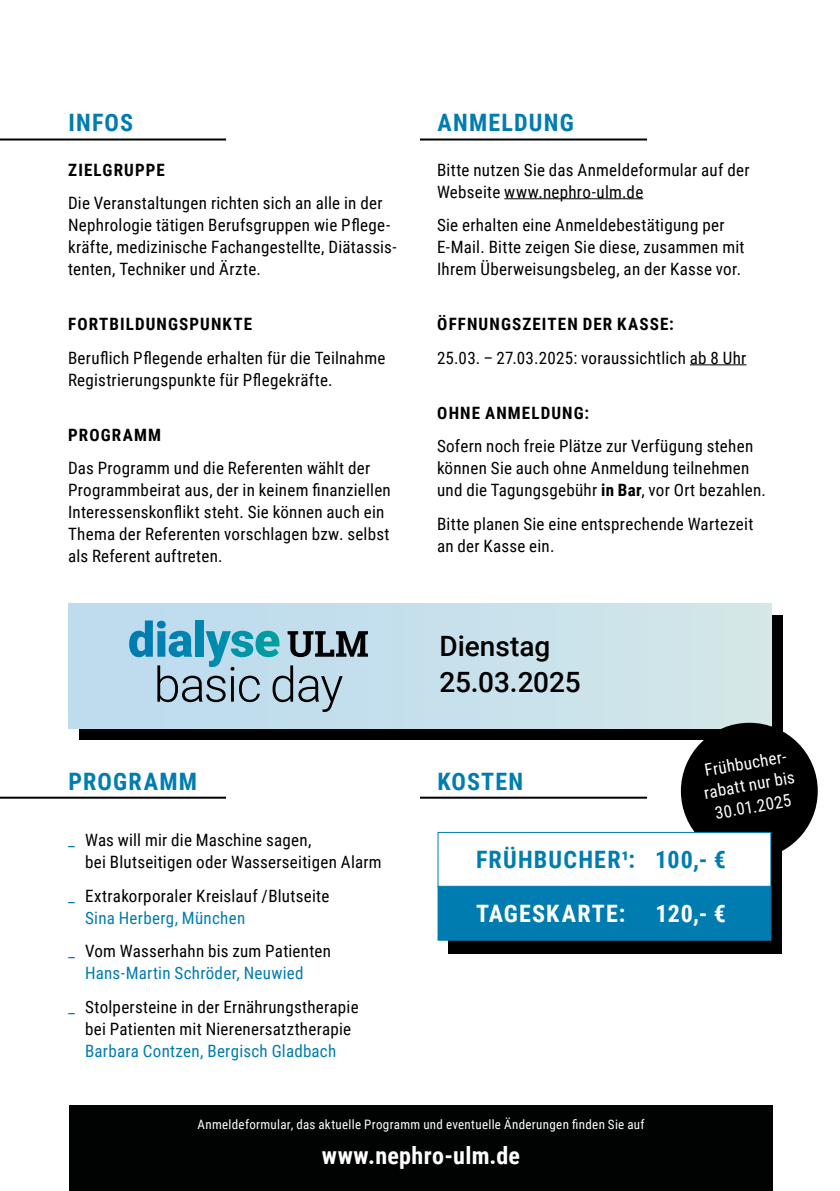
<style>
.page{position:relative;width:840px;height:1191px;background:#fff}
.page>*{position:absolute;margin:0;border:0;box-sizing:border-box;transform-origin:0 0}
.t1{font:500 28px/36px "Roboto";color:#000}
.t2{font:700 24px "Roboto Condensed";letter-spacing:.05em;color:#007cb0}
.t3{font:700 24px "Roboto Condensed";letter-spacing:.03em;color:#fff}
.t4{font:700 24px "Roboto Condensed";letter-spacing:.05em;color:#fff}
.t5{font:17px/22px "Roboto Condensed";letter-spacing:.015em;color:#000}
.t6{font:17px/22px "Roboto Condensed";letter-spacing:.015em;color:#007cb0}
.t7{font:700 17px "Roboto Condensed";letter-spacing:.065em;color:#000}
.t8{font:17px/22px "Roboto Condensed";color:#fff;text-align:center}
.t9{font:13px "Roboto Condensed";letter-spacing:.025em;color:#fff}
.s1{color:#007cb0}
.s2{color:#000}
.s3{color:#010202}
.s4{font-weight:700}
</style>
<div class="page">
<div style="left:79px;top:615px;width:703px;height:124px;background:#000"></div>
<div style="left:68px;top:603px;width:703px;height:125px;background:#c9e1eb"></div>
<hr style="left:504px;top:198px;width:139px;height:1px;background:#010202">
<hr style="left:689px;top:364px;width:57px;height:1px;background:#010202">
<hr style="left:0;top:796px;width:226px;height:2px;background:#000">
<hr style="left:0;top:138px;width:226px;height:2px;background:#000">
<hr style="left:420px;top:138px;width:226px;height:2px;background:#000">
<div style="left:69px;top:1106px;width:703px;height:85px;background:#010202"></div>
<svg style="left:129px;top:620px;width:239px;height:92px"></svg>
<div style="left:680px;top:723px;width:137px;height:136px;background:#000;border-radius:50%"></div>
<div style="left:448px;top:844px;width:333px;height:109px;background:#000"></div>
<div style="left:437px;top:885px;width:334px;height:55px;background:#007cb0;border:1px solid #007cb0"></div>
<div style="left:437px;top:832px;width:334px;height:54px;background:#fff;border:1px solid #007cb0"></div>
<hr style="left:420px;top:796px;width:226px;height:2px;background:#000">
<h2 class="t2" style="left:68px;top:106px;width:66px">INFOS</h2>
<h2 class="t2" style="left:437px;top:106px;width:138px">ANMELDUNG</h2>
<p class="t7" style="left:68px;top:157px;width:98px">ZIELGRUPPE</p>
<p class="t5" style="left:68px;top:191px;width:330px">Die Veranstaltungen richten sich an alle in der Nephrologie tätigen Berufsgruppen wie Pflege&shy;kräfte, medizinische Fachangestellte, Diätassis&shy;tenten, Techniker und Ärzte.</p>
<p class="t7" style="left:68px;top:312px;width:185px">FORTBILDUNGSPUNKTE</p>
<p class="t5" style="left:68px;top:346px;width:319px">Beruflich Pflegende erhalten für die Teilnahme<br>Registrierungspunkte für Pflegekräfte.</p>
<p class="t7" style="left:68px;top:423px;width:94px">PROGRAMM</p>
<p class="t5" style="left:68px;top:456px;width:324px">Das Programm und die Referenten wählt der Programmbeirat aus, der in keinem finanziellen Interessenskonflikt steht. Sie können auch ein Thema der Referenten vorschlagen bzw. selbst als Referent auftreten.</p>
<h2 class="t2" style="left:68px;top:764px;width:130px">PROGRAMM</h2>
<p class="t5" style="left:85px;top:828px;width:298px;text-indent:-17px"><span class="s1">_</span> Was will mir die Maschine sagen,<br>bei Blutseitigen oder Wasserseitigen Alarm</p>
<p class="t5" style="left:85px;top:884px;width:246px;text-indent:-17px"><span class="s1">_</span> Extrakorporaler Kreislauf /Blutseite<br><span class="s1">Sina Herberg, München</span></p>
<p class="t6" style="left:85px;top:939px;width:247px;text-indent:-17px">_ <span class="s2">Vom Wasserhahn bis zum Patienten<br></span>Hans-Martin Schröder, Neuwied</p>
<p class="t5" style="left:68px;top:994px;width:292px;text-align:center"><span class="s1">_</span> Stolpersteine in der Ernährungstherapie bei Patienten mit Nierenersatztherapie</p>
<p class="t6" style="left:85px;top:1038px;width:253px">Barbara Contzen, Bergisch Gladbach</p>
<p class="t5" style="left:437px;top:158px;width:314px">Bitte nutzen Sie das Anmeldeformular auf der<br>Webseite <span class="s3">www.nephro-ulm.de</span></p>
<p class="t5" style="left:437px;top:213px;width:309px">Sie erhalten eine Anmeldebestätigung per<br>E-Mail. Bitte zeigen Sie diese, zusammen mit<br>Ihrem Überweisungsbeleg, an der Kasse vor.</p>
<p class="t5" style="left:437px;top:307px;width:311px;line-height:33.4px"><span class="s4">ÖFFNUNGSZEITEN DER KASSE:<br></span>25.03. – 27.03.2025: voraussichtlich <span class="s3">ab 8 Uhr</span></p>
<p class="t7" style="left:437px;top:401px;width:153px">OHNE ANMELDUNG:</p>
<p class="t5" style="left:437px;top:434px;width:330px">Sofern noch freie Plätze zur Verfügung stehen können Sie auch ohne Anmeldung teilnehmen und die Tagungsgebühr <span class="s4">in Bar</span>, vor Ort bezahlen.</p>
<p class="t5" style="left:437px;top:512px;width:318px">Bitte planen Sie eine entsprechende Wartezeit an der Kasse ein.</p>
<h1 class="t1" style="left:439px;top:627px;width:143px">Dienstag<br>25.03.2025</h1>
<h2 class="t2" style="left:437px;top:764px;width:87px">KOSTEN</h2>
<p class="t8" style="left:698px;top:759px;width:93px;rotate:-10deg">Frühbucher&shy;rabatt nur bis<br>30.01.2025</p>
<h2 class="t2" style="left:476px;top:843px;width:251px">FRÜHBUCHER¹: 100,- €</h2>
<h2 class="t4" style="left:476px;top:896px;width:151px">TAGESKARTE:</h2>
<h2 class="t3" style="left:655px;top:896px;width:72px">120,- €</h2>
<p class="t9" style="left:197px;top:1115px;width:448px">Anmeldeformular, das aktuelle Programm und eventuelle Änderungen finden Sie auf</p>
<h2 class="t3" style="left:322px;top:1138px;width:200px">www.nephro-ulm.de</h2>
</div>
